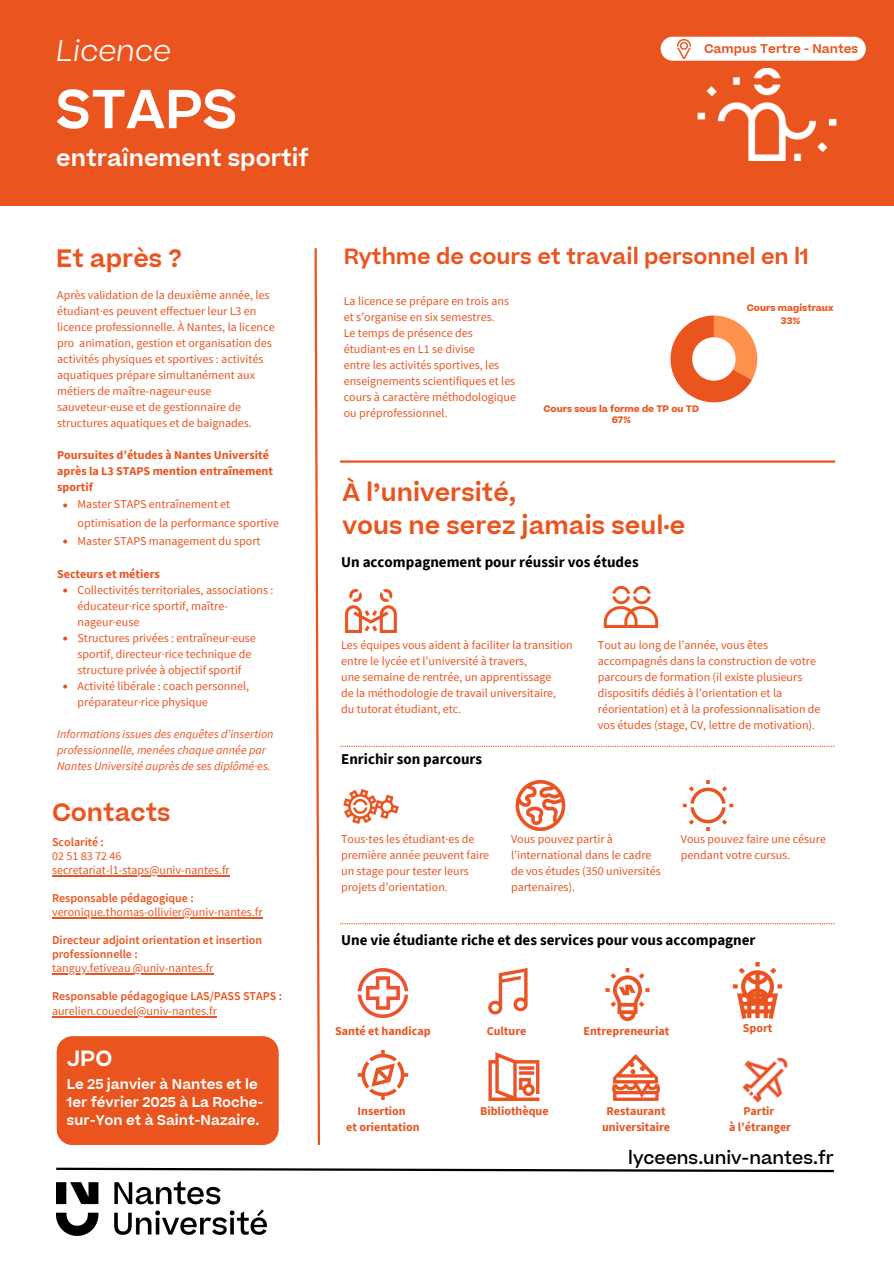
<style>
.page{position:relative;width:894px;height:1264px;background:#fff}
.page>*{position:absolute;margin:0;border:0;box-sizing:border-box;transform-origin:0 0}
.t1{font:600 52.5px "Beatrice";color:#fff}
.t2{font:italic 300 28.5px "Beatrice";color:#fff}
.t3{font:600 24px/32.7px "Beatrice";color:#ea541f}
.t4{font:600 22.5px "Beatrice";color:#fff}
.t5{font:600 21px "Beatrice";color:#ea541f}
.t6{font:600 21px "Beatrice";color:#fff}
.t7{font:500 17.4px "Beatrice";color:#000}
.t8{font:700 15px "Source Sans Pro";color:#000}
.t9{font:600 13.5px/18px "Beatrice";color:#fff}
.t10{font:600 12.15px "Beatrice";color:#ea541f}
.t11{font:12px/16px "Source Sans Pro";color:#ea541f}
.t12{font:700 12px/16px "Source Sans Pro";color:#ea541f}
.t13{font:600 12px/14px "Source Sans Pro";color:#ea541f}
.t14{font:italic 12px/16px "Source Sans Pro";color:#ea541f}
.t15{font:700 9px/10.9px "Beatrice";color:#ea541f;text-align:center}
</style>
<div class="page">
<svg style="left:314px;top:248px;width:7px;height:897px"></svg>
<div style="left:0;top:0;width:893px;height:205px;background:#ea541f"></div>
<img style="left:697px;top:69px;width:140px;height:92px">
<img style="left:56px;top:1181px;width:211px;height:54px">
<svg style="left:56px;top:1167px;width:778px;height:6px"></svg>
<div style="left:660px;top:37px;width:205px;height:24px;background:#fff;border-radius:12px"></div>
<img style="left:676px;top:39px;width:15px;height:19px">
<div style="left:57px;top:1036px;width:221px;height:108px;background:#ea541f"></div>
<svg style="left:63px;top:503px;width:4px;height:4px"></svg>
<svg style="left:63px;top:539px;width:4px;height:4px"></svg>
<svg style="left:63px;top:588px;width:4px;height:4px"></svg>
<svg style="left:63px;top:636px;width:4px;height:4px"></svg>
<svg style="left:63px;top:684px;width:4px;height:4px"></svg>
<svg style="left:670px;top:315px;width:87px;height:87px"></svg>
<img style="left:603px;top:586px;width:56px;height:41px">
<img style="left:682px;top:780px;width:52px;height:50px">
<img style="left:357px;top:968px;width:52px;height:49px">
<img style="left:488px;top:1052px;width:52px;height:47px">
<img style="left:515px;top:780px;width:51px;height:50px">
<img style="left:343px;top:789px;width:56px;height:34px">
<img style="left:742px;top:1057px;width:46px;height:46px">
<img style="left:732px;top:962px;width:51px;height:57px">
<img style="left:344px;top:590px;width:53px;height:42px">
<img style="left:357px;top:1050px;width:52px;height:49px">
<img style="left:612px;top:1054px;width:48px;height:46px">
<img style="left:488px;top:968px;width:40px;height:46px">
<img style="left:605px;top:968px;width:45px;height:52px">
<svg style="left:340px;top:745px;width:494px;height:2px"></svg>
<hr style="left:340px;top:460px;width:494px;height:2px;background:#ea541f">
<svg style="left:340px;top:923px;width:494px;height:1px"></svg>
<hr style="left:52px;top:875px;width:178px;height:1px;background:#ea541f">
<hr style="left:52px;top:917px;width:210px;height:1px;background:#ea541f">
<hr style="left:52px;top:973px;width:161px;height:1px;background:#ea541f">
<hr style="left:52px;top:1016px;width:165px;height:1px;background:#ea541f">
<h2 class="t2" style="left:56px;top:40px;width:116px">Licence</h2>
<h1 class="t10" style="left:704px;top:45px;width:156px">Campus Tertre - Nantes</h1>
<p class="t1" style="left:56px;top:90px;width:183px">STAPS</p>
<p class="t4" style="left:56px;top:149px;width:254px">entraînement sportif</p>
<p class="t3" style="left:56px;top:245px;width:127px">Et après ?</p>
<p class="t5" style="left:343px;top:249px;width:466px">Rythme de cours et travail personnel en l1</p>
<p class="t11" style="left:57px;top:287px;width:219px">Après validation de la deuxième année, les étudiant·es peuvent effectuer leur L3 en licence professionnelle. À Nantes, la licence pro animation, gestion et organisation des activités physiques et sportives : activités aquatiques prépare simultanément aux métiers de maître-nageur·euse sauveteur·euse et de gestionnaire de structures aquatiques et de baignades.</p>
<p class="t12" style="left:57px;top:447px;width:217px">Poursuites d’études à Nantes Université après la L3 STAPS mention entraînement sportif</p>
<p class="t11" style="left:77px;top:495px;width:203px;line-height:18px">Master STAPS entraînement et optimisation de la performance sportive</p>
<h3 class="t11" style="left:77px;top:532px;width:184px">Master STAPS management du sport</h3>
<p class="t12" style="left:57px;top:565px;width:104px">Secteurs et métiers</p>
<p class="t11" style="left:77px;top:581px;width:197px">Collectivités territoriales, associations : éducateur·rice sportif, maître&shy;nageur·euse</p>
<p class="t11" style="left:77px;top:629px;width:180px">Structures privées : entraîneur·euse sportif, directeur·rice technique de structure privée à objectif sportif</p>
<p class="t11" style="left:77px;top:677px;width:173px">Activité libérale : coach personnel, préparateur·rice physique</p>
<p class="t14" style="left:57px;top:725px;width:218px">Informations issues des enquêtes d’insertion professionnelle, menées chaque année par<br>Nantes Université auprès de ses diplômé·es.</p>
<p class="t3" style="left:52px;top:799px;width:120px">Contacts</p>
<p class="t13" style="left:52px;top:834px;width:53px">Scolarité :</p>
<p class="t11" style="left:52px;top:847px;width:71px">02 51 83 72 46</p>
<p class="t11" style="left:52px;top:861px;width:179px">secretariat-l1-staps@univ-nantes.fr</p>
<p class="t13" style="left:52px;top:890px;width:143px">Responsable pédagogique :</p>
<p class="t11" style="left:52px;top:903px;width:212px">veronique.thomas-ollivier@univ-nantes.fr</p>
<p class="t13" style="left:52px;top:932px;width:211px">Directeur adjoint orientation et insertion professionnelle :</p>
<p class="t11" style="left:52px;top:959px;width:163px">tanguy.fetiveau @univ-nantes.fr</p>
<h5 class="t13" style="left:52px;top:988px;width:231px">Responsable pédagogique LAS/PASS STAPS :</h5>
<p class="t11" style="left:52px;top:1002px;width:166px">aurelien.couedel@univ-nantes.fr</p>
<p class="t6" style="left:67px;top:1051px;width:47px">JPO</p>
<p class="t9" style="left:67px;top:1076px;width:198px">Le 25 janvier à Nantes et le<br>1er février 2025 à La Roche&shy;sur-Yon et à Saint-Nazaire.</p>
<h3 class="t11" style="left:343px;top:293px;width:167px">La licence se prépare en trois ans et s’organise en six semestres.</h3>
<h3 class="t11" style="left:343px;top:325px;width:132px">Le temps de présence des étudiant·es en L1 se divise</h3>
<p class="t11" style="left:343px;top:357px;width:174px">entre les activités sportives, les enseignements scientifiques et les cours à caractère méthodologique ou préprofessionnel.</p>
<p class="t15" style="left:543px;top:404px;width:157px">Cours sous la forme de TP ou TD<br>67%</p>
<p class="t3" style="left:342px;top:479px;width:344px">À l’université,<br>vous ne serez jamais seul·e</p>
<p class="t8" style="left:341px;top:552px;width:299px">Un accompagnement pour réussir vos études</p>
<p class="t15" style="left:746px;top:302px;width:88px;line-height:12.9px">Cours magistraux<br>33%</p>
<p class="t11" style="left:341px;top:636px;width:233px">Les équipes vous aident à faciliter la transition entre le lycée et l’université à travers,</p>
<p class="t11" style="left:341px;top:668px;width:212px">une semaine de rentrée, un apprentissage</p>
<p class="t11" style="left:341px;top:684px;width:216px">de la méthodologie de travail universitaire,</p>
<p class="t11" style="left:341px;top:700px;width:122px">du tutorat étudiant, etc.</p>
<p class="t8" style="left:341px;top:749px;width:143px">Enrichir son parcours</p>
<p class="t11" style="left:597px;top:636px;width:224px">Tout au long de l’année, vous êtes accompagnés dans la construction de votre parcours de formation (il existe plusieurs dispositifs dédiés à l’orientation et la réorientation) et à la professionnalisation de vos études (stage, CV, lettre de motivation).</p>
<h6 class="t11" style="left:341px;top:830px;width:149px">Tous·tes les étudiant·es de première année peuvent faire un stage pour tester leurs projets d’orientation.</h6>
<p class="t11" style="left:511px;top:830px;width:151px">Vous pouvez partir à l’international dans le cadre de vos études (350 universités partenaires).</p>
<p class="t11" style="left:680px;top:830px;width:146px">Vous pouvez faire une césure pendant votre cursus.</p>
<p class="t8" style="left:341px;top:929px;width:416px">Une vie étudiante riche et des services pour vous accompagner</p>
<p class="t12" style="left:335px;top:1022px;width:97px">Santé et handicap</p>
<p class="t12" style="left:486px;top:1022px;width:41px">Culture</p>
<p class="t12" style="left:583px;top:1022px;width:87px">Entrepreneuriat</p>
<p class="t12" style="left:742px;top:1019px;width:31px">Sport</p>
<p class="t12" style="left:357px;top:1102px;width:50px">Insertion</p>
<p class="t12" style="left:346px;top:1118px;width:75px">et orientation</p>
<h6 class="t12" style="left:480px;top:1102px;width:70px">Bibliothèque</h6>
<p class="t12" style="left:602px;top:1102px;width:70px;text-align:center">Restaurant universitaire</p>
<p class="t12" style="left:743px;top:1102px;width:32px">Partir</p>
<p class="t12" style="left:728px;top:1118px;width:63px">à l’étranger</p>
<p class="t7" style="left:628px;top:1151px;width:207px">lyceens.univ-nantes.fr</p>
</div>
